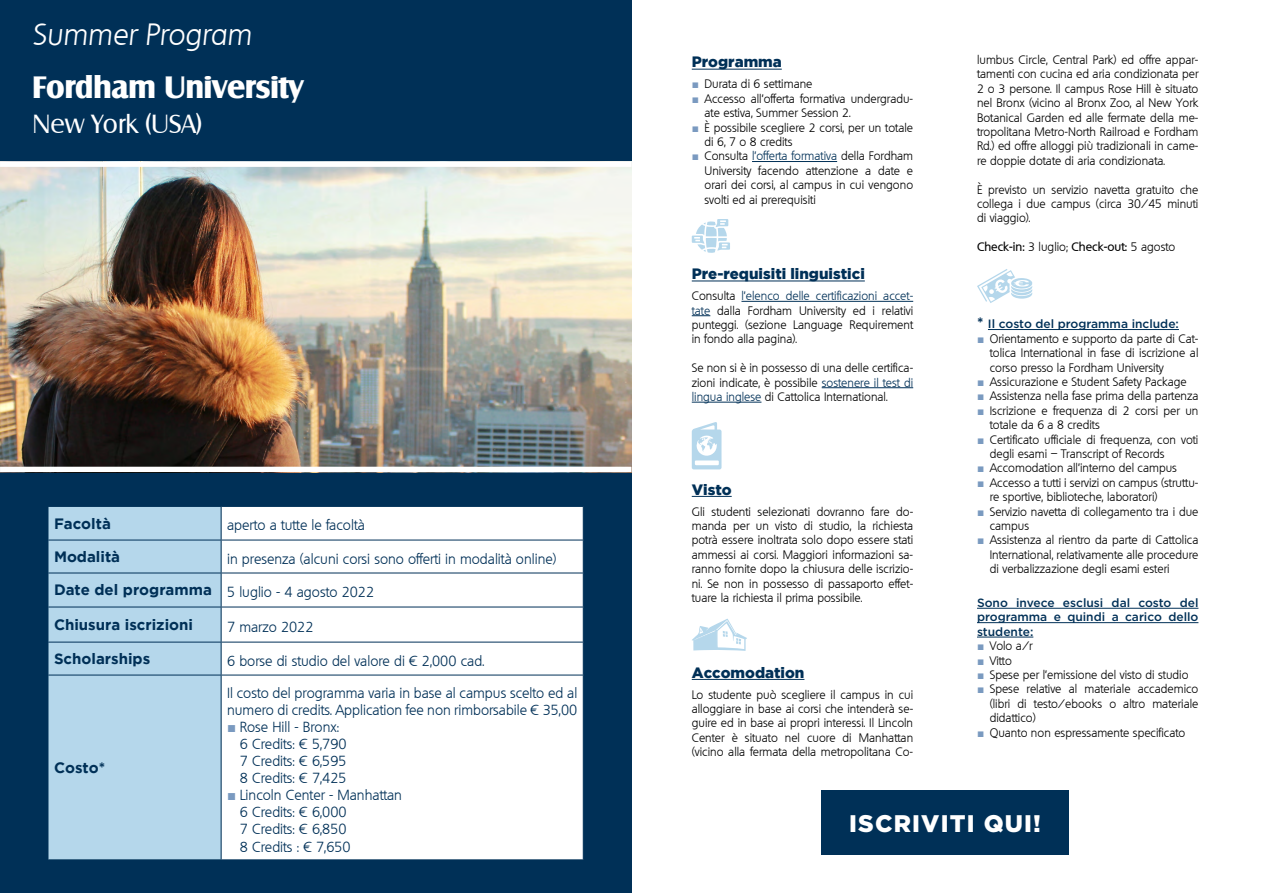
<style>
.page{position:relative;width:1263px;height:893px;background:#fff}
.page>*{position:absolute;margin:0;border:0;box-sizing:border-box;transform-origin:0 0}
.t1{font:700 30px "Salzburg";color:#fff}
.t2{font:italic 300 30px "Quebec";color:#fff}
.t3{font:25.5px "Salzburg";color:#fff}
.t4{font:900 24px "Gotham";letter-spacing:.05em;color:#fff}
.t5{font:700 15px "Gotham";color:#003057}
.t6{font:900 15px "Gotham";color:#003057}
.t7{font:300 14.25px/17.1px "Quebec";color:#003057}
.t8{font:300 12px/14.4px "Quebec";color:#000;text-align:justify}
.t9{font:500 12px/14.4px "Gotham";color:#003057;text-align:justify}
.t10{font:500 12px "Quebec";color:#000}
.s1{font-family:"Gotham";font-weight:700;font-size:15px}
.s2{font-family:"Arial";font-weight:400;font-size:15px;color:#7a9ac0}
.s3{font-family:"Arial";font-weight:400;color:#7a9ac0}
.s4{color:#003057}
.s5{font-weight:300}
.s6{font-weight:700;font-size:15px}
</style>
<div class="page">
<div style="left:0;top:0;width:631px;height:893px;background:#003057"></div>
<hr style="left:692px;top:69px;width:90px;height:1px;background:#003057">
<hr style="left:752px;top:161px;width:85px;height:1px;background:#003057">
<hr style="left:692px;top:281px;width:173px;height:1px;background:#003057">
<hr style="left:741px;top:301px;width:172px;height:1px;background:#003057">
<svg style="left:692px;top:315px;width:18px;height:1px"></svg>
<hr style="left:822px;top:387px;width:91px;height:1px;background:#003057">
<hr style="left:692px;top:402px;width:69px;height:1px;background:#003057">
<hr style="left:692px;top:496px;width:40px;height:1px;background:#003057">
<hr style="left:692px;top:679px;width:112px;height:1px;background:#003057">
<hr style="left:988px;top:329px;width:191px;height:1px;background:#003057">
<hr style="left:977px;top:608px;width:221px;height:1px;background:#003057">
<hr style="left:977px;top:622px;width:221px;height:1px;background:#003057">
<hr style="left:977px;top:637px;width:56px;height:1px;background:#003057">
<svg style="left:692px;top:219px;width:38px;height:34px"></svg>
<svg style="left:977px;top:269px;width:55px;height:34px"></svg>
<img style="left:0;top:167px;width:631px;height:300px">
<div style="left:0;top:467px;width:631px;height:5px;background:#fff"></div>
<div style="left:0;top:162px;width:631px;height:5px;background:#fff"></div>
<div style="left:49px;top:507px;width:172px;height:352px;background:#b5d7eb"></div>
<div style="left:222px;top:507px;width:361px;height:352px;background:#fff"></div>
<hr style="left:48px;top:540px;width:173px;height:1px;background:#003057">
<hr style="left:221px;top:540px;width:363px;height:1px;background:#003057">
<hr style="left:48px;top:573px;width:173px;height:1px;background:#003057">
<hr style="left:221px;top:573px;width:363px;height:1px;background:#003057">
<hr style="left:48px;top:607px;width:173px;height:1px;background:#003057">
<hr style="left:221px;top:607px;width:363px;height:1px;background:#003057">
<hr style="left:48px;top:642px;width:173px;height:1px;background:#003057">
<hr style="left:221px;top:642px;width:363px;height:1px;background:#003057">
<hr style="left:48px;top:675px;width:173px;height:1px;background:#003057">
<hr style="left:221px;top:675px;width:363px;height:1px;background:#003057">
<div style="left:821px;top:790px;width:248px;height:65px;background:#003057"></div>
<svg style="left:692px;top:422px;width:29px;height:47px"></svg>
<svg style="left:692px;top:619px;width:55px;height:32px"></svg>
<h1 class="t2" style="left:33px;top:15px;width:220px">Summer Program</h1>
<h1 class="t1" style="left:33px;top:69px;width:272px">Fordham University</h1>
<h2 class="t3" style="left:33px;top:109px;width:171px">New York (USA)</h2>
<p class="t5" style="left:54px;top:515px;width:58px">Facoltà</p>
<p class="t7" style="left:227px;top:517px;width:139px">aperto a tutte le facoltà</p>
<p class="t5" style="left:54px;top:548px;width:68px">Modalità</p>
<p class="t7" style="left:227px;top:550px;width:331px">in presenza (alcuni corsi sono offerti in modalità online)</p>
<p class="t7" style="left:54px;top:583px;width:322px"><span class="s1">Date del programma</span> 5 luglio - 4 agosto 2022</p>
<p class="t5" style="left:54px;top:616px;width:141px">Chiusura iscrizioni</p>
<p class="t7" style="left:227px;top:618px;width:88px">7 marzo 2022</p>
<p class="t5" style="left:54px;top:650px;width:98px">Scholarships</p>
<p class="t7" style="left:227px;top:652px;width:258px">6 borse di studio del valore di € 2,000 cad.</p>
<p class="t5" style="left:54px;top:759px;width:53px">Costo*</p>
<p class="t7" style="left:227px;top:684px;width:352px">Il costo del programma varia in base al campus scelto ed al numero di credits. Application fee non rimborsabile € 35,00</p>
<p class="t7" style="left:240px;top:718px;width:108px;text-indent:-13px"><span class="s2">■</span> Rose Hill - Bronx:<br>6 Credits: € 5,790<br>7 Credits: € 6,595<br>8 Credits: € 7,425</p>
<p class="t7" style="left:240px;top:787px;width:164px;text-indent:-13px"><span class="s2">■</span> Lincoln Center - Manhattan<br>6 Credits: € 6,000<br>7 Credits: € 6,850<br>8 Credits : € 7,650</p>
<p class="t6" style="left:692px;top:53px;width:92px">Programma</p>
<p class="t8" style="left:692px;top:77px;width:122px"><span class="s3">■</span> Durata di 6 settimane</p>
<p class="t8" style="left:704px;top:91px;width:210px;text-indent:-13px"><span class="s3">■</span> Accesso all’offerta formativa undergradu&shy;ate estiva, Summer Session 2.</p>
<p class="t8" style="left:704px;top:120px;width:210px;text-indent:-13px"><span class="s3">■</span> È possibile scegliere 2 corsi, per un totale di 6, 7 o 8 credits</p>
<p class="t8" style="left:704px;top:149px;width:210px;text-indent:-13px"><span class="s3">■</span> Consulta <span class="s4">l’offerta formativa</span> della Fordham University facendo attenzione a date e orari dei corsi, al campus in cui vengono svolti ed ai prerequisiti</p>
<p class="t6" style="left:692px;top:265px;width:175px">Pre-requisiti linguistici</p>
<p class="t8" style="left:692px;top:289px;width:223px">Consulta <span class="s4">l’elenco delle certificazioni accet&shy;tate</span> dalla Fordham University ed i relativi punteggi. (sezione Language Requirement in fondo alla pagina).</p>
<p class="t8" style="left:692px;top:361px;width:223px">Se non si è in possesso di una delle certifica&shy;zioni indicate, è possibile <span class="s4">sostenere il test di lingua inglese</span> di Cattolica International.</p>
<p class="t6" style="left:692px;top:481px;width:41px">Visto</p>
<p class="t8" style="left:692px;top:504px;width:223px">Gli studenti selezionati dovranno fare do&shy;manda per un visto di studio, la richiesta potrà essere inoltrata solo dopo essere stati ammessi ai corsi. Maggiori informazioni sa&shy;ranno fornite dopo la chiusura delle iscrizio&shy;ni. Se non in possesso di passaporto effet&shy;tuare la richiesta il prima possibile.</p>
<p class="t6" style="left:692px;top:664px;width:114px">Accomodation</p>
<p class="t8" style="left:692px;top:687px;width:223px">Lo studente può scegliere il campus in cui alloggiare in base ai corsi che intenderà se&shy;guire ed in base ai propri interessi. Il Lincoln Center è situato nel cuore di Manhattan (vicino alla fermata della metropolitana Co-</p>
<p class="t8" style="left:977px;top:53px;width:223px">lumbus Circle, Central Park) ed offre appar&shy;tamenti con cucina ed aria condizionata per 2 o 3 persone. Il campus Rose Hill è situato nel Bronx (vicino al Bronx Zoo, al New York Botanical Garden ed alle fermate della me&shy;tropolitana Metro-North Railroad e Fordham Rd.) ed offre alloggi più tradizionali in came&shy;re doppie dotate di aria condizionata.</p>
<p class="t8" style="left:977px;top:182px;width:223px">È previsto un servizio navetta gratuito che collega i due campus (circa 30/45 minuti di viaggio).</p>
<p class="t10" style="left:977px;top:239px;width:200px">Check-in: <span class="s5">3 luglio;</span> Check-out: <span class="s5">5 agosto</span></p>
<p class="t9" style="left:977px;top:317px;width:203px"><span class="s6">*</span> Il costo del programma include:</p>
<p class="t8" style="left:990px;top:331px;width:210px;text-indent:-13px"><span class="s3">■</span> Orientamento e supporto da parte di Cat&shy;tolica International in fase di iscrizione al corso presso la Fordham University</p>
<p class="t8" style="left:977px;top:374px;width:211px"><span class="s3">■</span> Assicurazione e Student Safety Package</p>
<p class="t8" style="left:977px;top:389px;width:223px"><span class="s3">■</span> Assistenza nella fase prima della partenza</p>
<p class="t8" style="left:990px;top:403px;width:210px;text-indent:-13px"><span class="s3">■</span> Iscrizione e frequenza di 2 corsi per un totale da 6 a 8 credits</p>
<p class="t8" style="left:990px;top:432px;width:210px;text-indent:-13px"><span class="s3">■</span> Certificato ufficiale di frequenza, con voti degli esami – Transcript of Records</p>
<p class="t8" style="left:977px;top:461px;width:202px"><span class="s3">■</span> Accomodation all’interno del campus</p>
<p class="t8" style="left:990px;top:475px;width:210px;text-indent:-13px"><span class="s3">■</span> Accesso a tutti i servizi on campus (struttu&shy;re sportive, biblioteche, laboratori)</p>
<p class="t8" style="left:990px;top:504px;width:210px;text-indent:-13px"><span class="s3">■</span> Servizio navetta di collegamento tra i due campus</p>
<p class="t8" style="left:990px;top:533px;width:210px;text-indent:-13px"><span class="s3">■</span> Assistenza al rientro da parte di Cattolica International, relativamente alle procedure di verbalizzazione degli esami esteri</p>
<p class="t9" style="left:977px;top:595px;width:223px">Sono invece esclusi dal costo del programma e quindi a carico dello studente:</p>
<p class="t8" style="left:977px;top:639px;width:57px"><span class="s3">■</span> Volo a/r</p>
<p class="t8" style="left:977px;top:653px;width:36px"><span class="s3">■</span> Vitto</p>
<p class="t8" style="left:977px;top:668px;width:213px"><span class="s3">■</span> Spese per l’emissione del visto di studio</p>
<p class="t8" style="left:990px;top:682px;width:210px;text-indent:-13px"><span class="s3">■</span> Spese relative al materiale accademico (libri di testo/ebooks o altro materiale didattico)</p>
<p class="t8" style="left:977px;top:725px;width:210px"><span class="s3">■</span> Quanto non espressamente specificato</p>
<h3 class="t4" style="left:849px;top:807px;width:193px">ISCRIVITI QUI!</h3>
</div>
